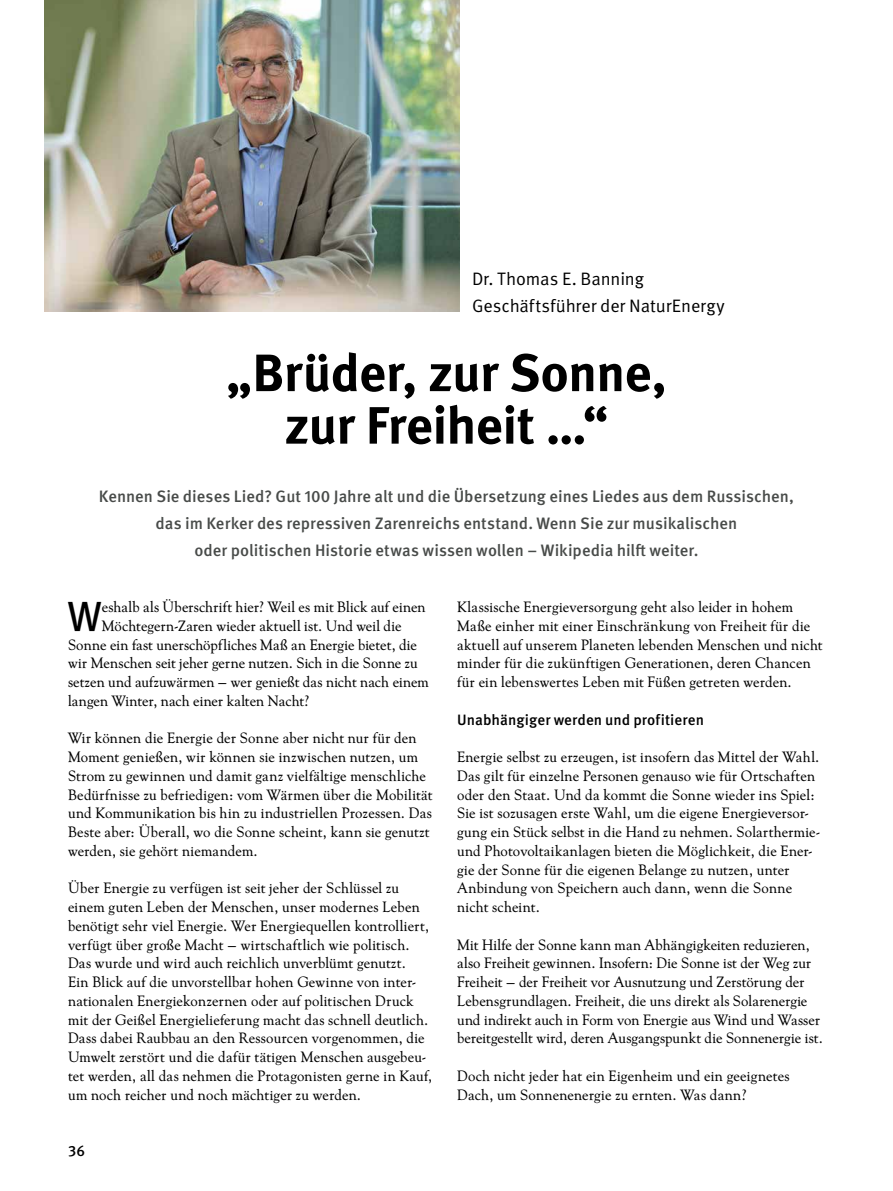
<style>
.page{position:relative;width:893px;height:1191px;background:#fff}
.page>*{position:absolute;margin:0;border:0;box-sizing:border-box;transform-origin:0 0}
.t1{font:700 52.5px/52.5px "Meta OT";letter-spacing:-.015em;color:#000;text-align:center}
.t2{font:42.15px "Meta OT";color:#000}
.t3{font:18px/27px "Meta OT Norm";letter-spacing:-.005em;color:#000}
.t4{font:500 16.5px/27px "Meta OT";color:#484b49;text-align:center}
.t5{font:15px/18.8px "Goudy Old Style SBOP";letter-spacing:.015em;color:#000}
.t6{font:500 15px "Meta OT";letter-spacing:.005em;color:#000}
</style>
<div class="page">
<img style="left:45px;top:0;width:414px;height:312px">
<p class="t3" style="left:472px;top:265px;width:254px">Dr. Thomas E. Banning<br>Geschäftsführer der NaturEnergy</p>
<h1 class="t1" style="left:226px;top:347px;width:442px">„Brüder, zur Sonne, zur Freiheit …“</h1>
<p class="t4" style="left:99px;top:482px;width:696px">Kennen Sie dieses Lied? Gut 100 Jahre alt und die Übersetzung eines Liedes aus dem Russischen, das im Kerker des repressiven Zarenreichs entstand. Wenn Sie zur musikalischen<br>oder politischen Historie etwas wissen wollen – Wikipedia hilft weiter.</p>
<h2 class="t2" style="left:67px;top:590px;width:36px">W</h2>
<p class="t5" style="left:102px;top:598px;width:325px">eshalb als Überschrift hier? Weil es mit Blick auf einen</p>
<p class="t5" style="left:102px;top:617px;width:301px">Möchtegern-Zaren wieder aktuell ist. Und weil die</p>
<p class="t5" style="left:68px;top:635px;width:350px">Sonne ein fast unerschöpfliches Maß an Energie bietet, die</p>
<p class="t5" style="left:68px;top:654px;width:351px">wir Menschen seit jeher gerne nutzen. Sich in die Sonne zu</p>
<p class="t5" style="left:68px;top:673px;width:362px">setzen und aufzuwärmen – wer genießt das nicht nach einem</p>
<p class="t5" style="left:68px;top:692px;width:243px">langen Winter, nach einer kalten Nacht?</p>
<p class="t5" style="left:68px;top:729px;width:366px">Wir können die Energie der Sonne aber nicht nur für den Moment genießen, wir können sie inzwischen nutzen, um Strom zu gewinnen und damit ganz vielfältige menschliche Bedürfnisse zu befriedigen: vom Wärmen über die Mobilität und Kommunikation bis hin zu industriellen Prozessen. Das Beste aber: Überall, wo die Sonne scheint, kann sie genutzt werden, sie gehört niemandem.</p>
<p class="t5" style="left:68px;top:879px;width:366px">Über Energie zu verfügen ist seit jeher der Schlüssel zu einem guten Leben der Menschen, unser modernes Leben benötigt sehr viel Energie. Wer Energiequellen kontrolliert, verfügt über große Macht – wirtschaftlich wie politisch.<br>Das wurde und wird auch reichlich unverblümt genutzt.<br>Ein Blick auf die unvorstellbar hohen Gewinne von inter&shy;nationalen Energiekonzernen oder auf politischen Druck mit der Geißel Energielieferung macht das schnell deutlich.<br>Dass dabei Raubbau an den Ressourcen vorgenommen, die Umwelt zerstört und die dafür tätigen Menschen ausgebeu&shy;tet werden, all das nehmen die Protagonisten gerne in Kauf, um noch reicher und noch mächtiger zu werden.</p>
<p class="t6" style="left:68px;top:1141px;width:18px">36</p>
<p class="t5" style="left:457px;top:598px;width:367px">Klassische Energieversorgung geht also leider in hohem Maße einher mit einer Einschränkung von Freiheit für die aktuell auf unserem Planeten lebenden Menschen und nicht minder für die zukünftigen Generationen, deren Chancen für ein lebenswertes Leben mit Füßen getreten werden.</p>
<p class="t6" style="left:457px;top:710px;width:248px">Unabhängiger werden und profitieren</p>
<p class="t5" style="left:457px;top:748px;width:365px">Energie selbst zu erzeugen, ist insofern das Mittel der Wahl.<br>Das gilt für einzelne Personen genauso wie für Ortschaften oder den Staat. Und da kommt die Sonne wieder ins Spiel:<br>Sie ist sozusagen erste Wahl, um die eigene Energieversor&shy;gung ein Stück selbst in die Hand zu nehmen. Solarthermie&shy;und Photovoltaikanlagen bieten die Möglichkeit, die Ener&shy;gie der Sonne für die eigenen Belange zu nutzen, unter Anbindung von Speichern auch dann, wenn die Sonne nicht scheint.</p>
<p class="t5" style="left:457px;top:935px;width:367px">Mit Hilfe der Sonne kann man Abhängigkeiten reduzieren, also Freiheit gewinnen. Insofern: Die Sonne ist der Weg zur Freiheit – der Freiheit vor Ausnutzung und Zerstörung der Lebensgrundlagen. Freiheit, die uns direkt als Solarenergie und indirekt auch in Form von Energie aus Wind und Wasser bereitgestellt wird, deren Ausgangspunkt die Sonnenergie ist.</p>
<p class="t5" style="left:457px;top:1067px;width:334px">Doch nicht jeder hat ein Eigenheim und ein geeignetes<br>Dach, um Sonnenenergie zu ernten. Was dann?</p>
</div>
